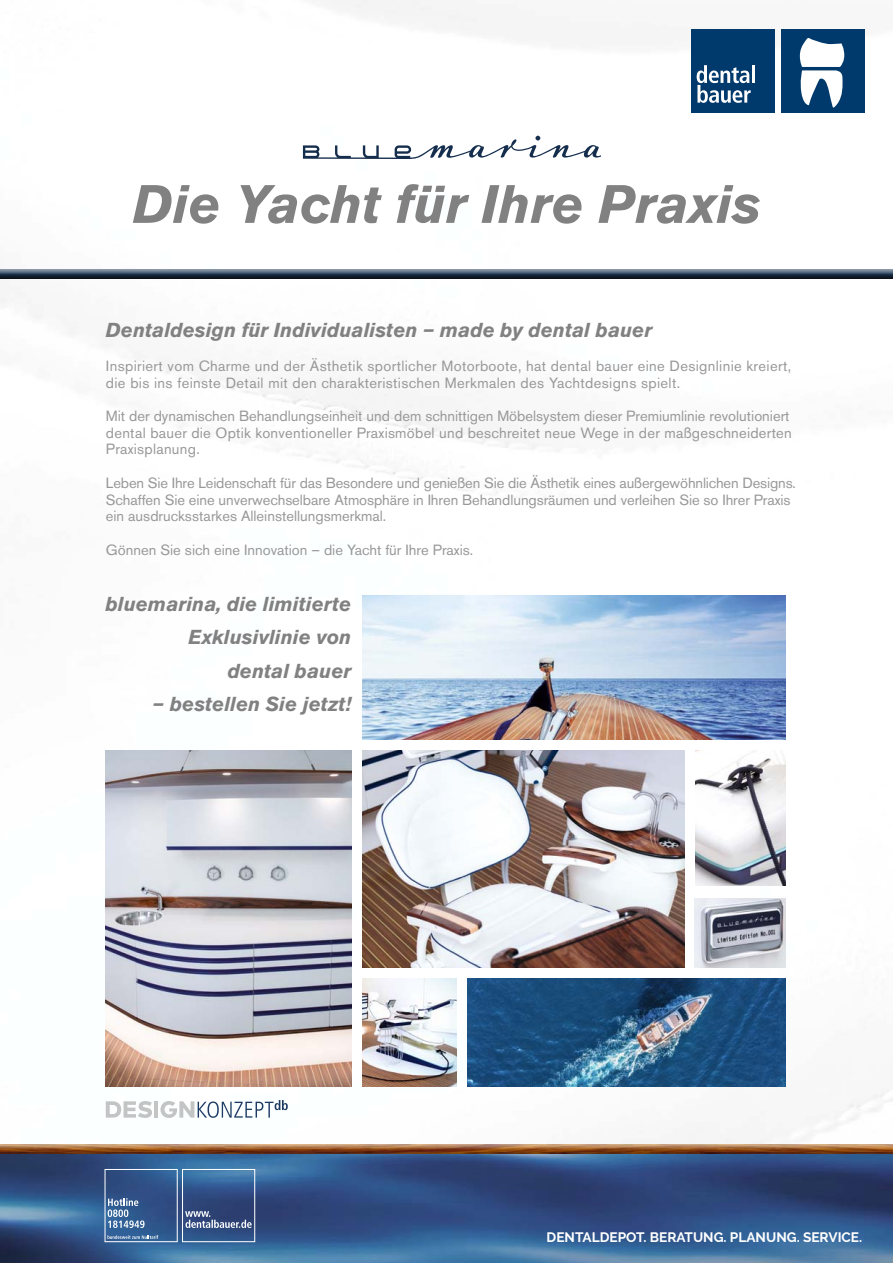
<style>
.page{position:relative;width:893px;height:1263px;background:#fff}
.page>*{position:absolute;margin:0;border:0;box-sizing:border-box;transform-origin:0 0}
.t1{font:italic 700 53.4px "Akzidenz Grotesk BE";color:#818181}
.t2{font:italic 700 20.1px/33.5px "Akzidenz Grotesk BE";color:#818181;text-align:right}
.t3{font:14.7px/16.6px "Akzidenz Grotesk BE";color:#989898}
.t4{font:14.7px/16.6px "Akzidenz Grotesk BE";letter-spacing:.025em;color:#989898}
.t5{font:700 13.65px "Raleway";color:#fff}
</style>
<div class="page">
<img style="left:0;top:0;width:893px;height:1144px">
<svg style="left:303px;top:136px;width:298px;height:23px"></svg>
<img style="left:0;top:270px;width:893px;height:9px">
<img style="left:362px;top:750px;width:323px;height:217px">
<img style="left:362px;top:978px;width:94px;height:108px">
<img style="left:694px;top:898px;width:92px;height:69px">
<img style="left:696px;top:750px;width:90px;height:135px">
<img style="left:467px;top:978px;width:319px;height:108px">
<img style="left:362px;top:596px;width:424px;height:143px">
<img style="left:106px;top:750px;width:245px;height:336px">
<svg style="left:160px;top:1100px;width:128px;height:18px"></svg>
<svg style="left:106px;top:1101px;width:47px;height:17px"></svg>
<hr style="left:154px;top:1101px;width:4px;height:17px;background:#c3c4c4">
<div style="left:781px;top:29px;width:83px;height:84px;background:#00396b"></div>
<svg style="left:799px;top:38px;width:46px;height:70px"></svg>
<div style="left:691px;top:29px;width:84px;height:84px;background:#00396b"></div>
<svg style="left:697px;top:65px;width:54px;height:38px"></svg>
<hr style="left:752px;top:65px;width:3px;height:18px;background:#fff">
<img style="left:0;top:1144px;width:893px;height:119px">
<img style="left:0;top:1152px;width:893px;height:1px">
<svg style="left:105px;top:1169px;width:150px;height:73px;background:#446494"></svg>
<h1 class="t1" style="left:133px;top:184px;width:630px">Die Yacht für Ihre Praxis</h1>
<h2 class="t2" style="left:106px;top:315px;width:548px">Dentaldesign für Individualisten – made by dental bauer</h2>
<p class="t4" style="left:106px;top:358px;width:687px">Inspiriert vom Charme und der Ästhetik sportlicher Motorboote, hat dental bauer eine Designlinie kreiert, die bis ins feinste Detail mit den charakteristischen Merkmalen des Yachtdesigns spielt.</p>
<p class="t3" style="left:106px;top:408px;width:687px">Mit der dynamischen Behandlungseinheit und dem schnittigen Möbelsystem dieser Premiumlinie revolutioniert dental bauer die Optik konventioneller Praxismöbel und beschreitet neue Wege in der maßgeschneiderten<br>Praxisplanung.</p>
<p class="t3" style="left:106px;top:475px;width:691px">Leben Sie Ihre Leidenschaft für das Besondere und genießen Sie die Ästhetik eines außergewöhnlichen Designs.<br>Schaffen Sie eine unverwechselbare Atmosphäre in Ihren Behandlungsräumen und verleihen Sie so Ihrer Praxis ein ausdrucksstarkes Alleinstellungsmerkmal.</p>
<p class="t3" style="left:106px;top:542px;width:369px">Gönnen Sie sich eine Innovation – die Yacht für Ihre Praxis.</p>
<h2 class="t2" style="left:105px;top:589px;width:248px">bluemarina, die limitierte<br>Exklusivlinie von<br>dental bauer</h2>
<h2 class="t2" style="left:153px;top:689px;width:200px">– bestellen Sie jetzt!</h2>
<p class="t5" style="left:547px;top:1229px;width:317px">DENTALDEPOT. BERATUNG. PLANUNG. SERVICE.</p>
</div>
